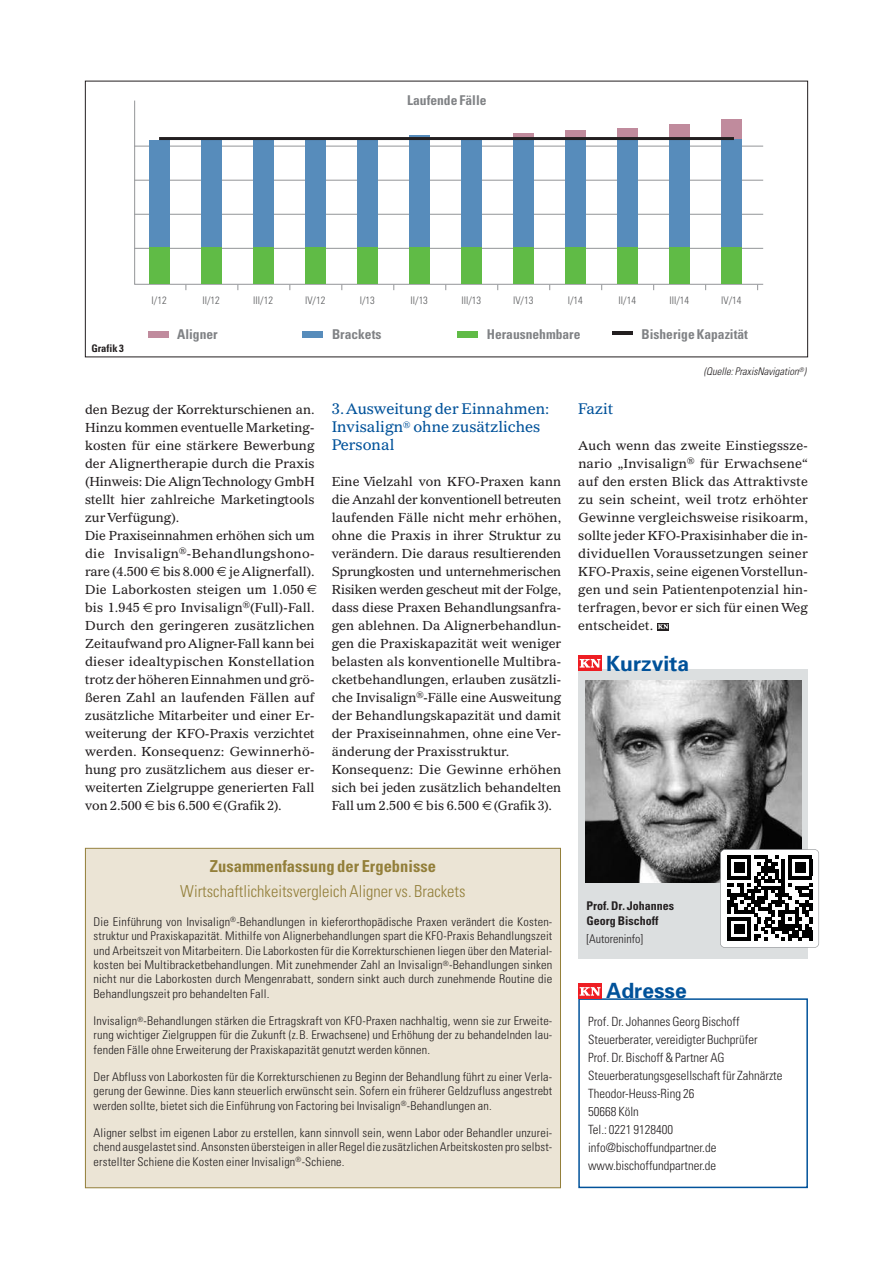
<style>
.page{position:relative;width:893px;height:1263px;background:#fff}
.page>*{position:absolute;margin:0;border:0;box-sizing:border-box;transform-origin:0 0}
.t1{font:700 21px "Univers";color:#01529a}
.t2{font:300 condensed 16.5px "Univers";color:#937f3a}
.t3{font:700 condensed 16.5px "Univers";color:#937f3a}
.t4{font:15px/18px "Gazette LH";color:#01529a}
.t5{font:700 condensed 13.5px "Univers";color:#808285}
.t6{font:12.75px/18px "Gazette LH";color:#231f20}
.t7{font:300 condensed 12.75px/18px "Univers";color:#231f20}
.t8{font:300 condensed 12px/14.4px "Univers";letter-spacing:.015em;color:#231f20;text-align:justify}
.t9{font:700 condensed 12px/15px "Univers";color:#231f20}
.t10{font:300 condensed 10.5px "Univers";color:#57585a}
.t11{font:italic 300 condensed 10.5px "Univers";color:#231f20}
.t12{font:700 condensed 10.5px "Univers";color:#231f20}
</style>
<div class="page">
<div style="left:657px;top:623px;width:12px;height:7px;background:#231f20"></div>
<svg style="left:658px;top:624px;width:10px;height:5px"></svg>
<div style="left:578px;top:998px;width:230px;height:190px;border:2px solid #01529a"></div>
<div style="left:578px;top:983px;width:24px;height:15px;background:#ee1d23"></div>
<svg style="left:580px;top:987px;width:20px;height:9px"></svg>
<div style="left:578px;top:670px;width:230px;height:289px;background:#dcdfe0"></div>
<div style="left:578px;top:655px;width:24px;height:16px;background:#ee1d23"></div>
<svg style="left:580px;top:659px;width:20px;height:9px"></svg>
<img style="left:586px;top:681px;width:216px;height:202px">
<div style="left:721px;top:850px;width:97px;height:97px;background:#fff;border-radius:4px"></div>
<div style="left:720px;top:849px;width:99px;height:99px;border:1px solid #939598;border-radius:5px"></div>
<svg style="left:727px;top:856px;width:85px;height:85px"></svg>
<div style="left:86px;top:849px;width:474px;height:338px;background:#ebe4d5"></div>
<div style="left:85px;top:848px;width:476px;height:340px;border:1px solid #937f3a"></div>
<svg style="left:134px;top:100px;width:630px;height:185px"></svg>
<div style="left:148px;top:331px;width:20px;height:6px;background:#c08b9d"></div>
<div style="left:303px;top:331px;width:20px;height:6px;background:#578cbb"></div>
<div style="left:457px;top:331px;width:21px;height:6px;background:#60bb46"></div>
<hr style="left:612px;top:331px;width:21px;height:4px;background:#231f20">
<hr style="left:134px;top:146px;width:629px;height:1px;background:#939598">
<hr style="left:134px;top:180px;width:629px;height:1px;background:#939598">
<hr style="left:134px;top:214px;width:629px;height:1px;background:#939598">
<hr style="left:134px;top:248px;width:629px;height:1px;background:#939598">
<div style="left:150px;top:141px;width:20px;height:106px;background:#578cbb"></div>
<div style="left:150px;top:247px;width:20px;height:37px;background:#60bb46"></div>
<div style="left:202px;top:140px;width:20px;height:107px;background:#578cbb"></div>
<div style="left:202px;top:247px;width:20px;height:37px;background:#60bb46"></div>
<div style="left:254px;top:140px;width:20px;height:107px;background:#578cbb"></div>
<div style="left:254px;top:247px;width:20px;height:37px;background:#60bb46"></div>
<div style="left:305px;top:140px;width:21px;height:107px;background:#578cbb"></div>
<div style="left:305px;top:247px;width:21px;height:37px;background:#60bb46"></div>
<div style="left:357px;top:139px;width:21px;height:108px;background:#578cbb"></div>
<div style="left:357px;top:247px;width:21px;height:37px;background:#60bb46"></div>
<div style="left:409px;top:135px;width:21px;height:112px;background:#578cbb"></div>
<div style="left:409px;top:247px;width:21px;height:37px;background:#60bb46"></div>
<div style="left:461px;top:138px;width:21px;height:109px;background:#578cbb"></div>
<div style="left:461px;top:247px;width:21px;height:37px;background:#60bb46"></div>
<div style="left:513px;top:139px;width:21px;height:108px;background:#578cbb"></div>
<div style="left:513px;top:247px;width:21px;height:37px;background:#60bb46"></div>
<div style="left:565px;top:139px;width:21px;height:108px;background:#578cbb"></div>
<div style="left:565px;top:247px;width:21px;height:37px;background:#60bb46"></div>
<div style="left:617px;top:139px;width:21px;height:108px;background:#578cbb"></div>
<div style="left:617px;top:247px;width:21px;height:37px;background:#60bb46"></div>
<div style="left:669px;top:139px;width:21px;height:108px;background:#578cbb"></div>
<div style="left:669px;top:247px;width:21px;height:37px;background:#60bb46"></div>
<div style="left:721px;top:138px;width:21px;height:109px;background:#578cbb"></div>
<div style="left:721px;top:247px;width:21px;height:37px;background:#60bb46"></div>
<div style="left:513px;top:133px;width:21px;height:6px;background:#c08b9d"></div>
<div style="left:565px;top:131px;width:21px;height:8px;background:#c08b9d"></div>
<div style="left:617px;top:128px;width:21px;height:11px;background:#c08b9d"></div>
<div style="left:669px;top:124px;width:21px;height:14px;background:#c08b9d"></div>
<div style="left:721px;top:119px;width:21px;height:20px;background:#c08b9d"></div>
<hr style="left:159px;top:137px;width:575px;height:3px;background:#231f20">
<p class="t5" style="left:407px;top:95px;width:81px">Laufende Fälle</p>
<p class="t12" style="left:91px;top:344px;width:34px">Grafik 3</p>
<p class="t10" style="left:152px;top:297px;width:17px">I/12</p>
<p class="t10" style="left:202px;top:297px;width:19px">II/12</p>
<p class="t10" style="left:253px;top:297px;width:21px">III/12</p>
<p class="t10" style="left:305px;top:297px;width:22px">IV/12</p>
<p class="t10" style="left:360px;top:297px;width:17px">I/13</p>
<p class="t10" style="left:410px;top:297px;width:19px">II/13</p>
<p class="t10" style="left:461px;top:297px;width:21px">III/13</p>
<p class="t10" style="left:513px;top:297px;width:22px">IV/13</p>
<p class="t10" style="left:568px;top:297px;width:17px">I/14</p>
<p class="t10" style="left:618px;top:297px;width:19px">II/14</p>
<p class="t10" style="left:669px;top:297px;width:21px">III/14</p>
<p class="t10" style="left:721px;top:297px;width:22px">IV/14</p>
<p class="t5" style="left:332px;top:329px;width:51px">Brackets</p>
<p class="t5" style="left:487px;top:329px;width:95px">Herausnehmbare</p>
<p class="t5" style="left:642px;top:329px;width:108px">Bisherige Kapazität</p>
<p class="t11" style="left:704px;top:368px;width:104px">(Quelle: PraxisNavigation<sup>®</sup>)</p>
<p class="t5" style="left:177px;top:329px;width:42px">Aligner</p>
<p class="t6" style="left:85px;top:402px;width:231px">den Bezug der Korrekturschienen an.<br>Hinzu kommen eventuelle Marketing&shy;kosten für eine stärkere Bewerbung der Alignertherapie durch die Praxis (Hinweis: Die AlignTechnology GmbH stellt hier zahlreiche Marketingtools zurVerfügung).<br>Die Praxiseinnahmen erhöhen sich um die Invisalign<sup>®</sup>-Behandlungshono&shy;rare (4.500 bis 8.000 jeAlignerfall).<br>Die Laborkosten steigen um 1.050 bis 1.945 pro Invisalign<sup>®</sup>(Full)-Fall.<br>Durch den geringeren zusätzlichen Zeitaufwand pro Aligner-Fall kann bei dieser idealtypischen Konstellation trotzderhöheren Einnahmenundgrö&shy;ßeren Zahl an laufenden Fällen auf zusätzliche Mitarbeiter und einer Er&shy;weiterung der KFO-Praxis verzichtet werden. Konsequenz: Gewinnerhö&shy;hung pro zusätzlichem aus dieser er&shy;weiterten Zielgruppe generierten Fall von 2.500 bis 6.500 (Grafik 2).</p>
<p class="t4" style="left:332px;top:401px;width:219px">3.Ausweitung der Einnahmen:<br>Invisalign<sup>®</sup> ohne zusätzliches<br>Personal</p>
<p class="t6" style="left:332px;top:474px;width:231px">Eine Vielzahl von KFO-Praxen kann die Anzahl der konventionell betreuten laufenden Fälle nicht mehr erhöhen, ohne die Praxis in ihrer Struktur zu verändern. Die daraus resultierenden Sprungkosten und unternehmerischen Risiken werden gescheut mit der Folge, dass diese Praxen Behandlungsanfra&shy;gen ablehnen. Da Alignerbehandlun&shy;gen die Praxiskapazität weit weniger belasten als konventionelle Multibra&shy;cketbehandlungen, erlauben zusätzli&shy;che Invisalign<sup>®</sup>-Fälle eine Ausweitung der Behandlungskapazität und damit der Praxiseinnahmen, ohne eine Ver&shy;änderung der Praxisstruktur.<br>Konsequenz: Die Gewinne erhöhen sich bei jeden zusätzlich behandelten Fall um 2.500 bis 6.500 (Grafik 3).</p>
<p class="t4" style="left:578px;top:401px;width:37px">Fazit</p>
<p class="t6" style="left:578px;top:438px;width:231px;text-align:justify">Auch wenn das zweite Einstiegssze&shy;nario „Invisalign<sup>®</sup> für Erwachsene“ auf den ersten Blick das Attraktivste zu sein scheint, weil trotz erhöhter Gewinne vergleichsweise risikoarm, sollte jeder KFO-Praxisinhaber die in&shy;dividuellen Voraussetzungen seiner KFO-Praxis, seine eigenenVorstellun&shy;gen und sein Patientenpotenzial hin&shy;terfragen, bevor er sich für einenWeg entscheidet.</p>
<h1 class="t1" style="left:606px;top:655px;width:84px">Kurzvita</h1>
<p class="t3" style="left:210px;top:860px;width:227px">Zusammenfassung der Ergebnisse</p>
<p class="t2" style="left:180px;top:884px;width:287px">Wirtschaftlichkeitsvergleich Aligner vs. Brackets</p>
<p class="t8" style="left:94px;top:915px;width:460px">Die Einführung von Invisalign<sup>®</sup>-Behandlungen in kieferorthopädische Praxen verändert die Kosten&shy;struktur und Praxiskapazität. Mithilfe von Alignerbehandlungen spart die KFO-Praxis Behandlungszeit und Arbeitszeit von Mitarbeitern. Die Laborkosten für die Korrekturschienen liegen über den Material&shy;kosten bei Multibracketbehandlungen. Mit zunehmender Zahl an Invisalign<sup>®</sup>-Behandlungen sinken nicht nur die Laborkosten durch Mengenrabatt, sondern sinkt auch durch zunehmende Routine die Behandlungszeit pro behandelten Fall.</p>
<p class="t8" style="left:94px;top:1014px;width:460px">Invisalign<sup>®</sup>-Behandlungen stärken die Ertragskraft von KFO-Praxen nachhaltig, wenn sie zur Erweite&shy;rung wichtiger Zielgruppen für die Zukunft (z.B. Erwachsene) und Erhöhung der zu behandelnden lau&shy;fenden Fälle ohne Erweiterung der Praxiskapazität genutzt werden können.</p>
<p class="t8" style="left:93px;top:1070px;width:460px">Der Abfluss von Laborkosten für die Korrekturschienen zu Beginn der Behandlung führt zu einer Verla&shy;gerung der Gewinne. Dies kann steuerlich erwünscht sein. Sofern ein früherer Geldzufluss angestrebt werden sollte, bietet sich die Einführung von Factoring bei Invisalign<sup>®</sup>-Behandlungen an.</p>
<p class="t8" style="left:94px;top:1126px;width:460px">Aligner selbst im eigenen Labor zu erstellen, kann sinnvoll sein, wenn Labor oder Behandler unzurei&shy;chend ausgelastetsind. Ansonsten übersteigen in aller Regel die zusätzlichen Arbeitskosten pro selbst&shy;erstellter Schiene die Kosten einer Invisalign<sup>®</sup>-Schiene.</p>
<p class="t9" style="left:587px;top:899px;width:89px">Prof. Dr. Johannes<br>Georg Bischoff</p>
<p class="t8" style="left:587px;top:932px;width:58px">[Autoreninfo]</p>
<h1 class="t1" style="left:606px;top:983px;width:82px">Adresse</h1>
<p class="t7" style="left:588px;top:1014px;width:196px">Prof. Dr. Johannes Georg Bischoff<br>Steuerberater, vereidigter Buchprüfer<br>Prof. Dr. Bischoff &amp; Partner AG<br>Steuerberatungsgesellschaft für Zahnärzte<br>Theodor-Heuss-Ring 26<br>50668 Köln<br>Tel.: 0221 9128400 info@bischoffundpartner.de www.bischoffundpartner.de</p>
</div>
